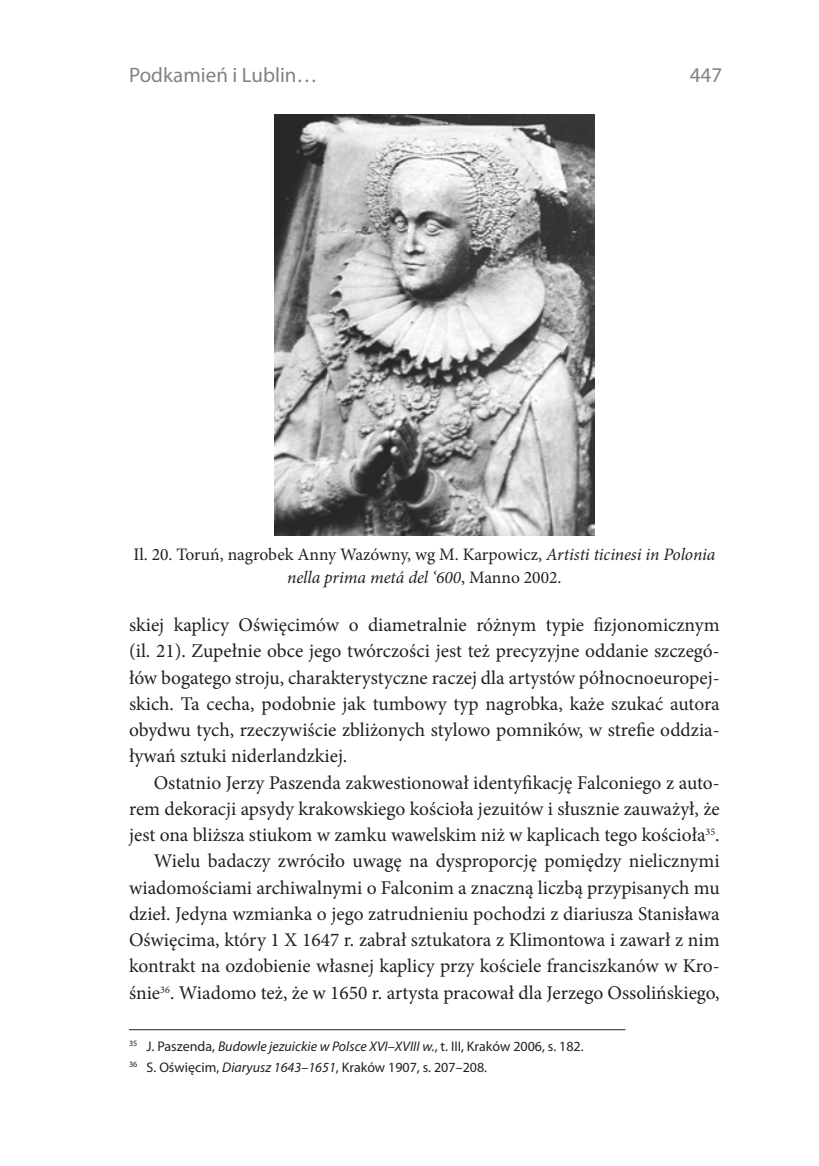
<style>
.page{position:relative;width:819px;height:1166px;background:#fff}
.page>*{position:absolute;margin:0;border:0;box-sizing:border-box;transform-origin:0 0}
.t1{font:21px "Myriad Pro";color:#808285}
.t2{font:19.43px/26.2px "Minion Pro";color:#231f20;text-align:justify}
.t3{font:17.5px/22.8px "Minion Pro";letter-spacing:-.005em;color:#231f20;text-align:center}
.t4{font:14px/21px "Myriad Pro";color:#231f20}
.s1{font-style:italic}
</style>
<div class="page">
<hr style="left:129px;top:1029px;width:496px;height:1px;background:#231f20">
<img style="left:274px;top:114px;width:320px;height:421px">
<p class="t1" style="left:129px;top:62px;width:190px">Podkamień i Lublin…</p>
<p class="t1" style="left:689px;top:62px;width:34px">447</p>
<p class="t3" style="left:133px;top:543px;width:583px">Il. 20. Toruń, nagrobek Anny Wazówny, wg M. Karpowicz, <span class="s1">Artisti ticinesi in Polonia nella prima metá del ‘600</span>, Manno 2002.</p>
<p class="t2" style="left:129px;top:612px;width:592px">skiej kaplicy Oświęcimów o diametralnie różnym typie fizjonomicznym (il. 21). Zupełnie obce jego twórczości jest też precyzyjne oddanie szczegó&shy;łów bogatego stroju, charakterystyczne raczej dla artystów północnoeuropej&shy;skich. Ta cecha, podobnie jak tumbowy typ nagrobka, każe szukać autora obydwu tych, rzeczywiście zbliżonych stylowo pomników, w strefie oddzia&shy;ływań sztuki niderlandzkiej.</p>
<p class="t2" style="left:129px;top:769px;width:592px;text-align:right">Ostatnio Jerzy Paszenda zakwestionował identyfikację Falconiego z auto&shy;rem dekoracji apsydy krakowskiego kościoła jezuitów i słusznie zauważył, że jest ona bliższa stiukom w zamku wawelskim niż w kaplicach tego kościoła<sup>35</sup>.<br>Wielu badaczy zwróciło uwagę na dysproporcję pomiędzy nielicznymi wiadomościami archiwalnymi o Falconim a znaczną liczbą przypisanych mu dzieł. Jedyna wzmianka o jego zatrudnieniu pochodzi z diariusza Stanisława Oświęcima, który 1 X 1647 r. zabrał sztukatora z Klimontowa i zawarł z nim kontrakt na ozdobienie własnej kaplicy przy kościele franciszkanów w Kro&shy;śnie<sup>36</sup>. Wiadomo też, że w 1650 r. artysta pracował dla Jerzego Ossolińskiego,</p>
<p class="t4" style="left:129px;top:1035px;width:456px"><sup>35</sup> J. Paszenda, <span class="s1">Budowle jezuickie w Polsce XVI–XVIII w.</span>, t. III, Kraków 2006, s. 182.<br><sup>36</sup> S. Oświęcim, <span class="s1">Diaryusz 1643–1651</span>, Kraków 1907, s. 207–208.</p>
</div>
